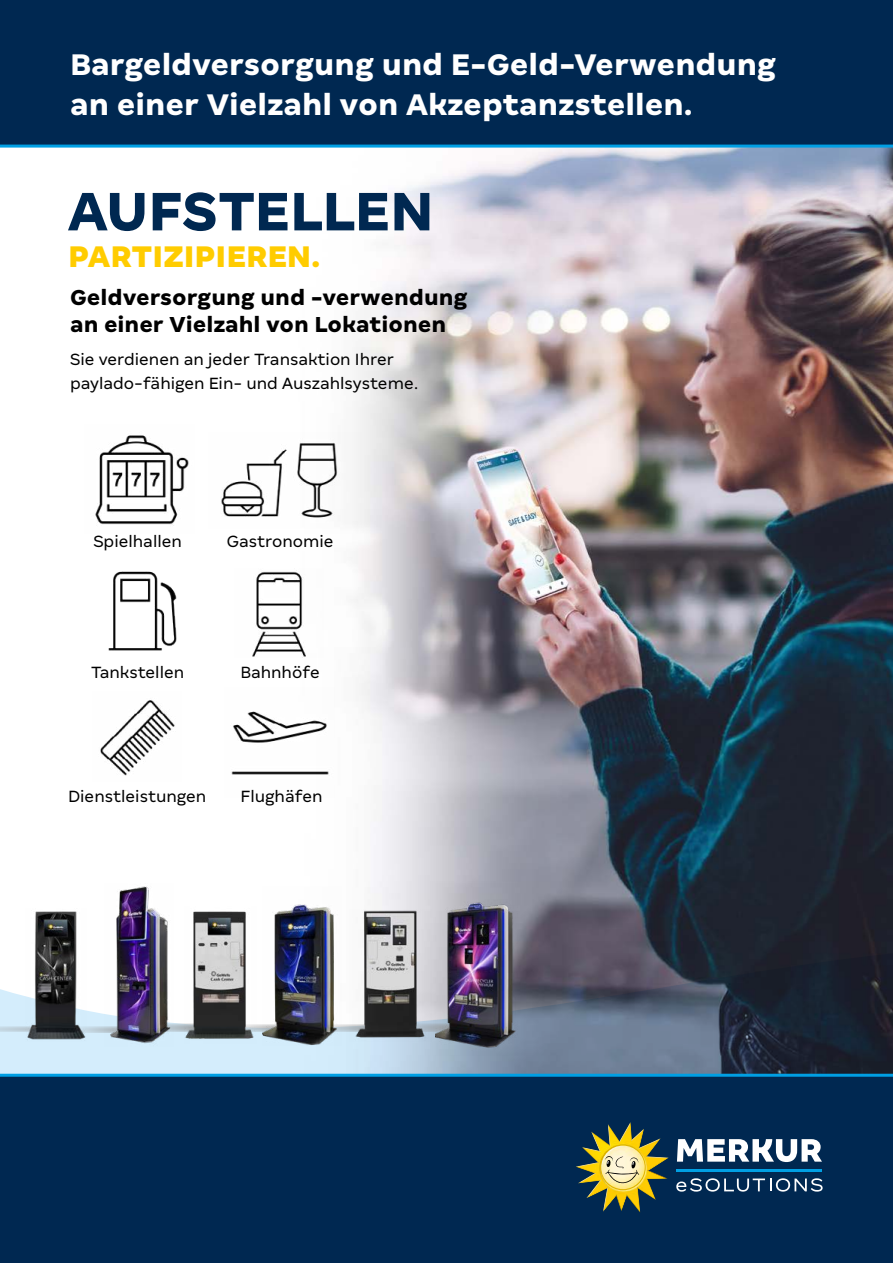
<style>
.page{position:relative;width:893px;height:1263px;background:#fff}
.page>*{position:absolute;margin:0;border:0;box-sizing:border-box;transform-origin:0 0}
.t1{font:800 60px "Merkur Sans";letter-spacing:-.005em;color:#002851}
.t2{font:800 33px/39.6px "Merkur Sans";color:#fff}
.t3{font:900 33px "Merkur Sans";color:#fc0}
.t4{font:800 24px/27px "Merkur Sans";color:#000}
.t5{font:18px/24px "Merkur Sans";color:#000}
</style>
<div class="page">
<img style="left:356px;top:148px;width:537px;height:447px">
<svg style="left:0;top:595px;width:893px;height:479px"></svg>
<div style="left:0;top:0;width:893px;height:145px;background:#002851"></div>
<hr style="left:0;top:145px;width:893px;height:3px;background:#009fe3">
<div style="left:397px;top:1024px;width:68px;height:8px;background:#a3adb7"></div>
<svg style="left:256px;top:1024px;width:6px;height:8px"></svg>
<svg style="left:341px;top:1024px;width:8px;height:8px"></svg>
<img style="left:349px;top:909px;width:83px;height:132px">
<svg style="left:173px;top:1024px;width:11px;height:8px"></svg>
<svg style="left:87px;top:1026px;width:18px;height:7px"></svg>
<img style="left:105px;top:884px;width:68px;height:162px">
<div style="left:0;top:1026px;width:47px;height:6px;background:#c1d2dd"></div>
<img style="left:435px;top:883px;width:83px;height:173px">
<img style="left:184px;top:907px;width:72px;height:136px">
<img style="left:262px;top:886px;width:79px;height:159px">
<img style="left:26px;top:909px;width:61px;height:132px">
<img style="left:95px;top:435px;width:94px;height:91px">
<img style="left:221px;top:432px;width:141px;height:96px">
<img style="left:88px;top:571px;width:109px;height:94px">
<img style="left:234px;top:570px;width:90px;height:87px">
<img style="left:225px;top:688px;width:109px;height:109px">
<img style="left:92px;top:692px;width:90px;height:89px">
<div style="left:0;top:1076px;width:893px;height:187px;background:#002851"></div>
<hr style="left:0;top:1074px;width:893px;height:3px;background:#009fe3">
<svg style="left:677px;top:1139px;width:145px;height:23px"></svg>
<hr style="left:677px;top:1169px;width:145px;height:2px;background:#009fe3">
<svg style="left:576px;top:1122px;width:93px;height:90px"></svg>
<svg style="left:676px;top:1178px;width:147px;height:13px"></svg>
<h2 class="t2" style="left:70px;top:45px;width:708px">Bargeldversorgung und E-Geld-Verwendung an einer Vielzahl von Akzeptanzstellen.</h2>
<h1 class="t1" style="left:68px;top:176px;width:368px">AUFSTELLEN</h1>
<h2 class="t3" style="left:68px;top:236px;width:254px">PARTIZIPIEREN.</h2>
<h3 class="t4" style="left:70px;top:284px;width:399px">Geldversorgung und -verwendung an einer Vielzahl von Lokationen</h3>
<p class="t5" style="left:70px;top:347px;width:350px">Sie verdienen an jeder Transaktion Ihrer paylado-fähigen Ein- und Auszahlsysteme.</p>
<p class="t5" style="left:93px;top:529px;width:90px">Spielhallen</p>
<p class="t5" style="left:227px;top:529px;width:108px">Gastronomie</p>
<p class="t5" style="left:91px;top:661px;width:95px">Tankstellen</p>
<p class="t5" style="left:240px;top:661px;width:81px">Bahnhöfe</p>
<p class="t5" style="left:68px;top:784px;width:140px">Dienstleistungen</p>
<p class="t5" style="left:241px;top:784px;width:84px">Flughäfen</p>
</div>
